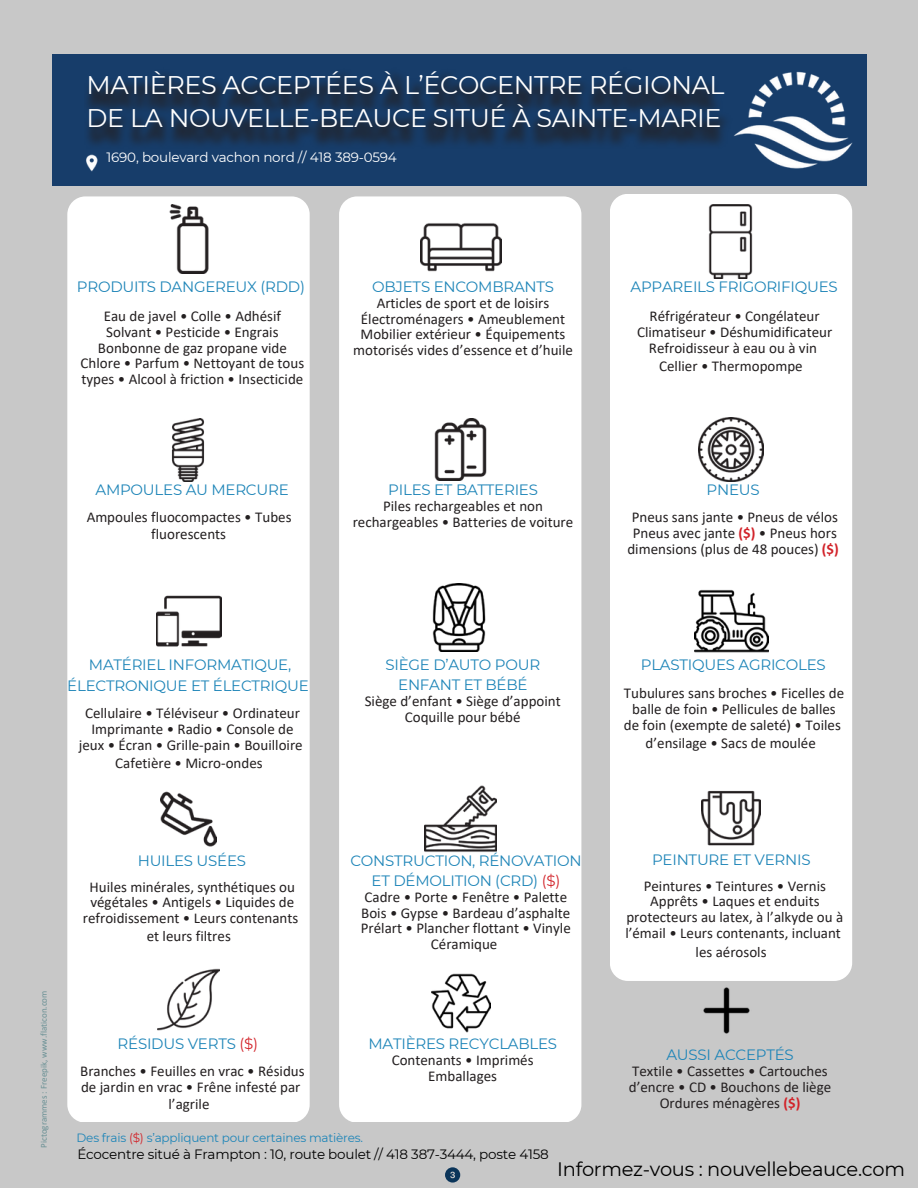
<style>
.page{position:relative;width:918px;height:1188px;background:#c8c8c8}
.page>*{position:absolute;margin:0;border:0;box-sizing:border-box;transform-origin:0 0}
.t1{font:25.5px/32.7px "Montserrat";letter-spacing:-.015em;color:#fff}
.t2{font:19.5px "Montserrat";letter-spacing:-.015em;color:#000}
.t3{font:15px/15.8px "Calibri";color:#231f20;text-align:center}
.t4{font:15px/20.2px "Montserrat";letter-spacing:-.015em;color:#1e85b8;text-align:center}
.t5{font:13.5px "Montserrat";letter-spacing:-.015em;color:#000}
.t6{font:13.5px "Montserrat";letter-spacing:-.015em;color:#fff}
.t7{font:12px "Montserrat";letter-spacing:-.015em;color:#1e85b8}
.t8{font:9px "Calibri";color:#6b9195}
.s1{font-family:"Montserrat";color:#1e85b8}
.s2{font-weight:700;color:#d2232a}
.s3{color:#d2232a}
</style>
<div class="page">
<div style="left:53px;top:54px;width:814px;height:132px;background:#173d6a"></div>
<img style="left:87px;top:74px;width:638px;height:71px">
<div style="left:67px;top:196px;width:243px;height:926px;background:#fff;border-radius:18px"></div>
<div style="left:339px;top:196px;width:242px;height:926px;background:#fff;border-radius:18px"></div>
<div style="left:610px;top:194px;width:242px;height:787px;background:#fff;border-radius:18px"></div>
<img style="left:699px;top:418px;width:64px;height:64px">
<img style="left:434px;top:419px;width:53px;height:62px">
<img style="left:171px;top:418px;width:34px;height:63px">
<img style="left:169px;top:205px;width:40px;height:68px">
<img style="left:702px;top:790px;width:58px;height:56px">
<img style="left:160px;top:791px;width:57px;height:56px">
<img style="left:156px;top:595px;width:65px;height:52px">
<img style="left:421px;top:223px;width:81px;height:49px">
<img style="left:425px;top:785px;width:72px;height:67px">
<img style="left:708px;top:205px;width:45px;height:74px">
<img style="left:86px;top:154px;width:12px;height:18px">
<img style="left:695px;top:589px;width:74px;height:64px">
<img style="left:432px;top:584px;width:54px;height:67px">
<img style="left:157px;top:969px;width:62px;height:62px">
<img style="left:734px;top:71px;width:119px;height:98px">
<img style="left:703px;top:987px;width:47px;height:47px">
<img style="left:432px;top:974px;width:58px;height:58px">
<svg style="left:445px;top:1167px;width:15px;height:16px"></svg>
<p class="t1" style="left:86px;top:69px;width:640px">MATIÈRES ACCEPTÉES À L’ÉCOCENTRE RÉGIONAL<br>DE LA NOUVELLE-BEAUCE SITUÉ À SAINTE-MARIE</p>
<h4 class="t6" style="left:107px;top:149px;width:292px">1690, boulevard vachon nord // 418 389-0594</h4>
<p class="t4" style="left:77px;top:277px;width:230px">PRODUITS DANGEREUX (RDD)</p>
<h4 class="t3" style="left:81px;top:310px;width:225px">Eau de javel • Colle • Adhésif<br>Solvant • Pesticide • Engrais<br>Bonbonne de gaz propane vide<br>Chlore • Parfum • Nettoyant de tous types • Alcool à friction • Insecticide</h4>
<p class="t3" style="left:353px;top:280px;width:221px"><span class="s1">OBJETS ENCOMBRANTS<br></span>Articles de sport et de loisirs<br>Électroménagers • Ameublement<br>Mobilier extérieur • Équipements motorisés vides d’essence et d’huile</p>
<h4 class="t4" style="left:631px;top:277px;width:209px">APPAREILS FRIGORIFIQUES</h4>
<p class="t3" style="left:637px;top:310px;width:197px">Réfrigérateur • Congélateur<br>Climatiseur • Déshumidificateur<br>Refroidisseur à eau ou à vin</p>
<h4 class="t3" style="left:659px;top:359px;width:145px">Cellier • Thermopompe</h4>
<p class="t4" style="left:96px;top:480px;width:195px">AMPOULES AU MERCURE</p>
<h4 class="t3" style="left:87px;top:511px;width:206px">Ampoules fluocompactes • Tubes</h4>
<p class="t3" style="left:151px;top:527px;width:76px">fluorescents</p>
<h3 class="t3" style="left:353px;top:484px;width:222px"><span class="s1">PILES ET BATTERIES<br></span>Piles rechargeables et non rechargeables • Batteries de voiture</h3>
<h4 class="t4" style="left:707px;top:480px;width:55px">PNEUS</h4>
<p class="t3" style="left:627px;top:511px;width:213px">Pneus sans jante • Pneus de vélos<br>Pneus avec jante <span class="s2">($)</span> • Pneus hors dimensions (plus de 48 pouces) <span class="s2">($)</span></p>
<h5 class="t4" style="left:89px;top:654px;width:204px">MATÉRIEL INFORMATIQUE,</h5>
<p class="t4" style="left:67px;top:675px;width:243px">ÉLECTRONIQUE ET ÉLECTRIQUE</p>
<h4 class="t3" style="left:79px;top:707px;width:225px">Cellulaire • Téléviseur • Ordinateur<br>Imprimante • Radio • Console de jeux • Écran • Grille-pain • Bouilloire</h4>
<h4 class="t3" style="left:115px;top:756px;width:149px">Cafetière • Micro-ondes</h4>
<h4 class="t4" style="left:385px;top:654px;width:156px">SIÈGE D’AUTO POUR<br>ENFANT ET BÉBÉ</h4>
<h4 class="t3" style="left:365px;top:694px;width:198px">Siège d’enfant • Siège d’appoint<br>Coquille pour bébé</h4>
<h3 class="t4" style="left:641px;top:654px;width:186px">PLASTIQUES AGRICOLES</h3>
<h4 class="t3" style="left:624px;top:686px;width:222px">Tubulures sans broches • Ficelles de balle de foin • Pellicules de balles de foin (exempte de saleté) • Toiles</h4>
<p class="t3" style="left:646px;top:736px;width:172px">d’ensilage • Sacs de moulée</p>
<p class="t8" style="left:40px;top:1148px;width:159px;rotate:-90deg">Pictogrammes : Freepik, www.flaticon.com</p>
<p class="t4" style="left:138px;top:850px;width:110px">HUILES USÉES</p>
<h3 class="t3" style="left:83px;top:880px;width:217px">Huiles minérales, synthétiques ou végétales • Antigels • Liquides de refroidissement • Leurs contenants</h3>
<h4 class="t3" style="left:147px;top:930px;width:86px">et leurs filtres</h4>
<h1 class="t4" style="left:118px;top:1034px;width:142px">RÉSIDUS VERTS <span class="s3">($)</span></h1>
<p class="t3" style="left:80px;top:1065px;width:226px;text-align:left">Branches • Feuilles en vrac • Résidus de jardin en vrac • Frêne infesté par</p>
<h3 class="t3" style="left:169px;top:1098px;width:42px">l’agrile</h3>
<h4 class="t4" style="left:350px;top:850px;width:233px">CONSTRUCTION, RÉNOVATION<br>ET DÉMOLITION (CRD) <span class="s3">($)</span></h4>
<h4 class="t3" style="left:361px;top:890px;width:211px">Cadre • Porte • Fenêtre • Palette<br>Bois • Gypse • Bardeau d’asphalte<br>Prélart • Plancher flottant • Vinyle<br>Céramique</h4>
<h3 class="t3" style="left:368px;top:1038px;width:190px"><span class="s1">MATIÈRES RECYCLABLES<br></span>Contenants • Imprimés<br>Emballages</h3>
<h4 class="t7" style="left:77px;top:1130px;width:288px">Des frais <span class="s3">($)</span> s’appliquent pour certaines matières.</h4>
<h3 class="t4" style="left:652px;top:849px;width:160px">PEINTURE ET VERNIS</h3>
<h4 class="t3" style="left:625px;top:879px;width:219px">Peintures • Teintures • Vernis Apprêts • Laques et enduits protecteurs au latex, à l’alkyde ou à l’émail • Leurs contenants, incluant</h4>
<p class="t3" style="left:696px;top:945px;width:73px">les aérosols</p>
<p class="t3" style="left:629px;top:1049px;width:204px"><span class="s1">AUSSI ACCEPTÉS<br></span>Textile • Cassettes • Cartouches d’encre • CD • Bouchons de liège<br>Ordures ménagères <span class="s2">($)</span></p>
<h3 class="t5" style="left:77px;top:1145px;width:473px">Écocentre situé à Frampton : 10, route boulet // 418 387-3444, poste 4158</h3>
<p class="t2" style="left:557px;top:1158px;width:349px">Informez-vous : nouvellebeauce.com</p>
</div>
